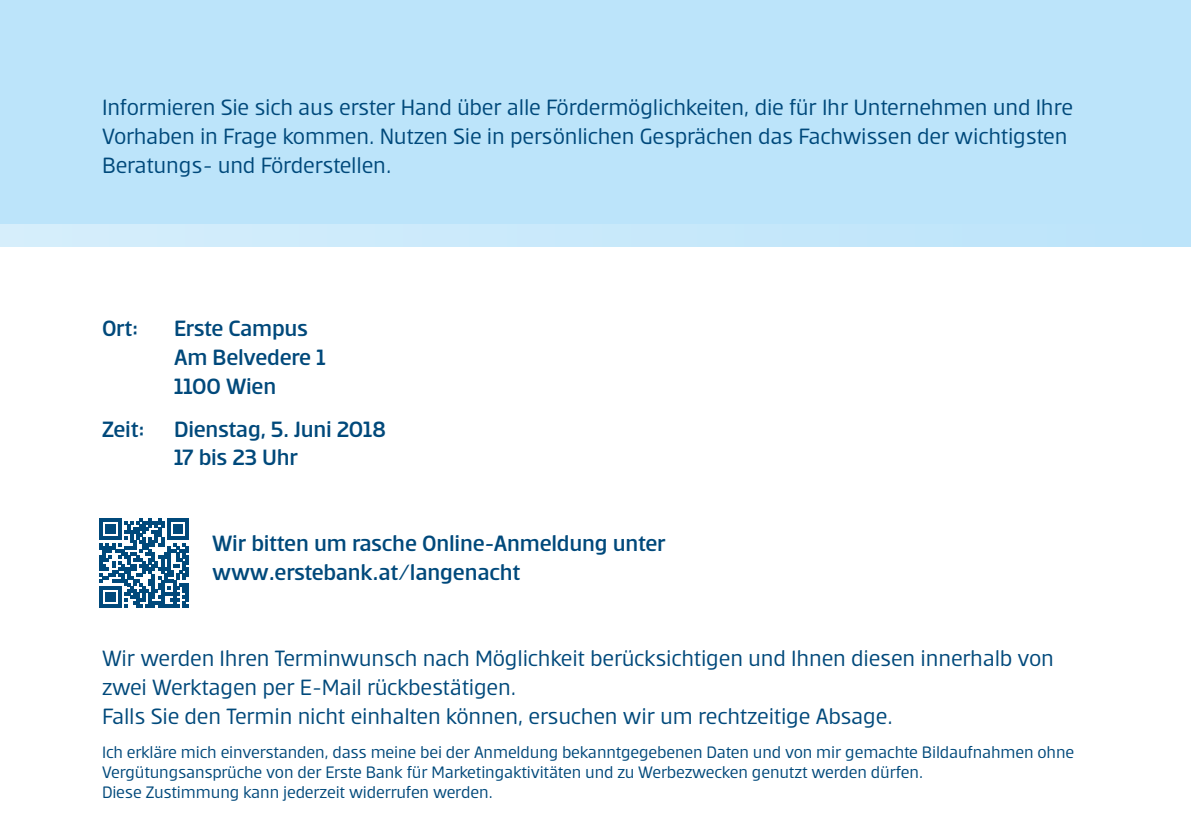
<style>
.page{position:relative;width:1191px;height:840px;background:#fff}
.page>*{position:absolute;margin:0;border:0;box-sizing:border-box;transform-origin:0 0}
.t1{font:24px/28.8px "Erste";letter-spacing:-.01em;color:#00497b}
.t2{font:500 24px/28.8px "Erste";letter-spacing:-.01em;color:#00497b}
.t3{font:18px/20px "Erste";letter-spacing:-.01em;color:#00497b}
</style>
<div class="page">
<div style="left:0;top:0;width:1191px;height:247px;background:#bce4fa"></div>
<div style="left:0;top:224px;width:1191px;height:23px;background:#c9e9fa"></div>
<svg style="left:100px;top:518px;width:89px;height:89px"></svg>
<p class="t1" style="left:102px;top:93px;width:972px">Informieren Sie sich aus erster Hand über alle Fördermöglichkeiten, die für Ihr Unternehmen und Ihre<br>Vorhaben in Frage kommen. Nutzen Sie in persönlichen Gesprächen das Fachwissen der wichtigsten<br>Beratungs- und Förderstellen.</p>
<p class="t2" style="left:102px;top:313px;width:37px">Ort:</p>
<p class="t2" style="left:174px;top:313px;width:153px">Erste Campus<br>Am Belvedere 1<br>1100 Wien</p>
<p class="t2" style="left:174px;top:414px;width:213px;text-indent:-72px">Zeit: Dienstag, 5. Juni 2018<br>17 bis 23 Uhr</p>
<p class="t2" style="left:212px;top:528px;width:455px">Wir bitten um rasche Online-Anmeldung unter www.erstebank.at/langenacht</p>
<p class="t1" style="left:102px;top:643px;width:953px">Wir werden Ihren Terminwunsch nach Möglichkeit berücksichtigen und Ihnen diesen innerhalb von zwei Werktagen per E-Mail rückbestätigen.<br>Falls Sie den Termin nicht einhalten können, ersuchen wir um rechtzeitige Absage.</p>
<p class="t3" style="left:102px;top:741px;width:973px">Ich erkläre mich einverstanden, dass meine bei der Anmeldung bekanntgegebenen Daten und von mir gemachte Bildaufnahmen ohne<br>Vergütungsansprüche von der Erste Bank für Marketingaktivitäten und zu Werbezwecken genutzt werden dürfen.<br>Diese Zustimmung kann jederzeit widerrufen werden.</p>
</div>
